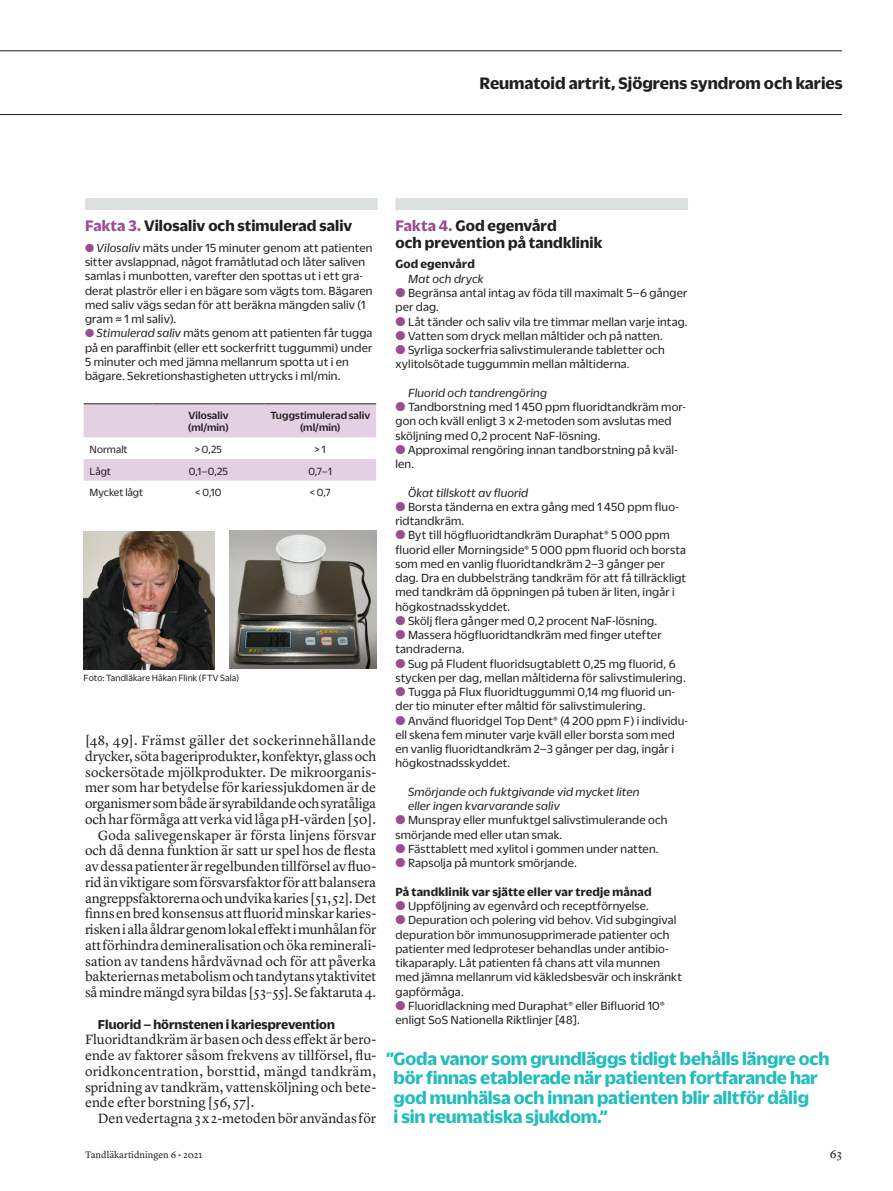
<style>
.page{position:relative;width:893px;height:1191px;background:#fff}
.page>*{position:absolute;margin:0;border:0;box-sizing:border-box;transform-origin:0 0}
.Citat_litet_Duplicat{font:700 19.5px/19.5px "Duplicate Sans";letter-spacing:-.01em;color:#21bdbd}
.t1{font:700 18px "Duplicate Sans";color:#231f20}
.Faktarubrik_fet_linj{font:700 16.5px/16.5px "Duplicate Sans";letter-spacing:.005em;color:#231f20}
.Bröd_utesluten_indra{font:13.95px/15.8px "Lyon Text";letter-spacing:-.01em;color:#231f20;text-align:justify}
.Bröd_utesluten{font:13.95px/15.8px "Lyon Text";color:#231f20;text-align:justify}
.Bröd_utesluten_indra-2{font:700 13.95px "Duplicate Sans";color:#231f20}
.Faktatext_ej_indrag{font:12.75px/14.2px "Duplicate Sans";letter-spacing:.015em;color:#231f20}
.Faktatext_Kapslat{font:12.75px/14.2px "Duplicate Sans";letter-spacing:.015em;color:#231f20}
.Faktatext_ej_indrag-2{font:italic 12.75px/14.2px "Duplicate Sans";letter-spacing:.01em;color:#231f20}
.Faktatext_ej_indrag-3{font:700 12.75px "Duplicate Sans";letter-spacing:.015em;color:#231f20}
.t2{font:12px "Lyon Text";color:#231f20}
.Bildtext_tabelltext{font:11.25px "Duplicate Sans";letter-spacing:.005em;color:#231f20}
.Bildtext_utan_punkt{font:500 11.25px "Duplicate Sans";letter-spacing:.01em;color:#231f20}
.Bildtext_referenser{font:9.75px "Duplicate Sans";letter-spacing:.01em;color:#231f20}
.t3{font:9.75px "Lyon Text";color:#231f20}
.s1{color:#9b4c92}
.s2{font-style:italic}
</style>
<div class="page">
<hr style="left:0;top:114px;width:842px;height:1px;background:#231f20">
<hr style="left:0;top:51px;width:842px;height:1px;background:#231f20">
<div style="left:85px;top:198px;width:293px;height:12px;background:#dbdfde"></div>
<svg style="left:84px;top:404px;width:292px;height:76px"></svg>
<hr style="left:84px;top:403px;width:69px;height:1px;background:#231f20">
<hr style="left:153px;top:403px;width:111px;height:1px;background:#231f20">
<hr style="left:264px;top:403px;width:112px;height:1px;background:#231f20">
<img style="left:229px;top:531px;width:147px;height:137px">
<img style="left:84px;top:531px;width:131px;height:138px">
<div style="left:395px;top:198px;width:293px;height:12px;background:#dbdfde"></div>
<p class="t1" style="left:480px;top:71px;width:365px">Reumatoid artrit, Sjögrens syndrom och karies</p>
<p class="Faktarubrik_fet_linj" style="left:85px;top:216px;width:269px"><span class="s1">Fakta 3.</span> Vilosaliv och stimulerad saliv</p>
<p class="Faktatext_Kapslat" style="left:85px;top:240px;width:289px"><span class="s1">●</span> <span class="s2">Vilosaliv</span> mäts under 15 minuter genom att patienten sitter avslappnad, något framåtlutad och låter saliven samlas i munbotten, varefter den spottas ut i ett gra&shy;derat plaströr eller i en bägare som vägts tom. Bägaren med saliv vägs sedan för att beräkna mängden saliv (1 gram ≈ 1 ml saliv).</p>
<p class="Faktatext_Kapslat" style="left:85px;top:325px;width:289px"><span class="s1">●</span> <span class="s2">Stimulerad saliv</span> mäts genom att patienten får tugga på en paraffinbit (eller ett sockerfritt tuggummi) under 5 minuter och med jämna mellanrum spotta ut i en bägare. Sekretionshastigheten uttrycks i ml/min.</p>
<p class="Bildtext_utan_punkt" style="left:188px;top:408px;width:42px">Vilosaliv</p>
<p class="Bildtext_utan_punkt" style="left:188px;top:420px;width:42px">(ml/min)</p>
<p class="Bildtext_utan_punkt" style="left:270px;top:408px;width:101px">Tuggstimulerad saliv</p>
<p class="Bildtext_utan_punkt" style="left:300px;top:420px;width:42px">(ml/min)</p>
<p class="Bildtext_tabelltext" style="left:90px;top:442px;width:40px">Normalt</p>
<p class="Bildtext_tabelltext" style="left:195px;top:442px;width:29px">&gt; 0,25</p>
<p class="Bildtext_tabelltext" style="left:315px;top:442px;width:13px">&gt; 1</p>
<p class="Bildtext_tabelltext" style="left:90px;top:464px;width:23px">Lågt</p>
<p class="Bildtext_tabelltext" style="left:189px;top:464px;width:41px">0,1–0,25</p>
<p class="Bildtext_tabelltext" style="left:308px;top:464px;width:25px">0,7–1</p>
<p class="Bildtext_tabelltext" style="left:90px;top:485px;width:55px">Mycket lågt</p>
<p class="Bildtext_tabelltext" style="left:195px;top:485px;width:28px">&lt; 0,10</p>
<p class="Bildtext_tabelltext" style="left:310px;top:485px;width:23px">&lt; 0,7</p>
<p class="Bildtext_referenser" style="left:84px;top:671px;width:157px">Foto: Tandläkare Håkan Flink (FTV Sala)</p>
<p class="Bröd_utesluten_indra" style="left:85px;top:731px;width:293px">[48, 49]. Främst gäller det sockerinnehållande drycker, söta bageriprodukter, konfektyr, glass och sockersötade mjölkprodukter. De mikroorganis&shy;mer som har betydelse för kariessjukdomen är de organismer som både är syrabildande och syratåliga och har förmåga att verka vid låga pH-värden [50].</p>
<p class="Bröd_utesluten_indra" style="left:85px;top:826px;width:293px;text-indent:13px">Goda salivegenskaper är första linjens försvar och då denna funktion är satt ur spel hos de flesta av dessa patienter är regelbunden tillförsel av fluo&shy;rid än viktigare som försvarsfaktor för att balansera angreppsfaktorerna och undvika karies [51, 52]. Det finns en bred konsensus att fluorid minskar karies&shy;risken i alla åldrar genom lokal effekt i munhålan för att förhindra demineralisation och öka reminerali&shy;sation av tandens hårdvävnad och för att påverka bakteriernas metabolism och tandytans ytaktivitet så mindre mängd syra bildas [53–55]. Se faktaruta 4.</p>
<p class="Bröd_utesluten_indra-2" style="left:98px;top:1014px;width:239px">Fluorid – hörnstenen i kariesprevention</p>
<p class="Bröd_utesluten" style="left:85px;top:1030px;width:293px">Fluoridtandkräm är basen och dess effekt är bero&shy;ende av faktorer såsom frekvens av tillförsel, flu&shy;oridkoncentration, borsttid, mängd tandkräm, spridning av tandkräm, vattensköljning och bete&shy;ende efter borstning [56, 57].</p>
<p class="Bröd_utesluten_indra" style="left:98px;top:1109px;width:280px">Den vedertagna 3 x 2-metoden bör användas för</p>
<p class="Faktarubrik_fet_linj" style="left:395px;top:216px;width:209px"><span class="s1">Fakta 4.</span> God egenvård<br>och prevention på tandklinik</p>
<p class="Faktatext_ej_indrag-3" style="left:395px;top:256px;width:81px">God egenvård</p>
<p class="Faktatext_ej_indrag-2" style="left:408px;top:271px;width:77px">Mat och dryck</p>
<p class="Faktatext_ej_indrag" style="left:395px;top:285px;width:294px"><span class="s1">●</span> Begränsa antal intag av föda till maximalt 5–6 gånger per dag.</p>
<p class="Faktatext_ej_indrag" style="left:395px;top:313px;width:294px"><span class="s1">●</span> Låt tänder och saliv vila tre timmar mellan varje intag.</p>
<p class="Faktatext_ej_indrag" style="left:395px;top:328px;width:269px"><span class="s1">●</span> Vatten som dryck mellan måltider och på natten.</p>
<p class="Faktatext_ej_indrag" style="left:395px;top:342px;width:271px"><span class="s1">●</span> Syrliga sockerfria salivstimulerande tabletter och xylitolsötade tuggummin mellan måltiderna.</p>
<p class="Faktatext_ej_indrag-2" style="left:408px;top:385px;width:140px">Fluorid och tandrengöring</p>
<p class="Faktatext_ej_indrag" style="left:395px;top:399px;width:292px"><span class="s1">●</span> Tandborstning med 1 450 ppm fluoridtandkräm mor&shy;gon och kväll enligt 3 x 2-metoden som avslutas med sköljning med 0,2 procent NaF-lösning.</p>
<p class="Faktatext_ej_indrag" style="left:395px;top:442px;width:284px"><span class="s1">●</span> Approximal rengöring innan tandborstning på kväl&shy;len.</p>
<p class="Faktatext_ej_indrag-2" style="left:408px;top:484px;width:122px">Ökat tillskott av fluorid</p>
<p class="Faktatext_ej_indrag" style="left:395px;top:499px;width:285px"><span class="s1">●</span> Borsta tänderna en extra gång med 1 450 ppm fluo&shy;ridtandkräm.</p>
<p class="Faktatext_ej_indrag" style="left:395px;top:527px;width:292px"><span class="s1">●</span> Byt till högfluoridtandkräm Duraphat® 5 000 ppm fluorid eller Morningside® 5 000 ppm fluorid och borsta som med en vanlig fluoridtandkräm 2–3 gånger per dag. Dra en dubbelsträng tandkräm för att få tillräckligt med tandkräm då öppningen på tuben är liten, ingår i högkostnadsskyddet.</p>
<p class="Faktatext_ej_indrag" style="left:395px;top:613px;width:263px"><span class="s1">●</span> Skölj flera gånger med 0,2 procent NaF-lösning.</p>
<p class="Faktatext_ej_indrag" style="left:395px;top:627px;width:268px"><span class="s1">●</span> Massera högfluoridtandkräm med finger utefter tandraderna.</p>
<p class="Faktatext_ej_indrag" style="left:395px;top:655px;width:292px"><span class="s1">●</span> Sug på Fludent fluoridsugtablett 0,25 mg fluorid, 6 stycken per dag, mellan måltiderna för salivstimulering.</p>
<p class="Faktatext_ej_indrag" style="left:395px;top:684px;width:281px"><span class="s1">●</span> Tugga på Flux fluoridtuggummi 0,14 mg fluorid un&shy;der tio minuter efter måltid för salivstimulering.</p>
<p class="Faktatext_ej_indrag" style="left:395px;top:712px;width:294px"><span class="s1">●</span> Använd fluoridgel Top Dent® (4 200 ppm F) i individu&shy;ell skena fem minuter varje kväll eller borsta som med en vanlig fluoridtandkräm 2–3 gånger per dag, ingår i högkostnadsskyddet.</p>
<p class="Faktatext_ej_indrag-2" style="left:408px;top:784px;width:233px">Smörjande och fuktgivande vid mycket liten eller ingen kvarvarande saliv</p>
<p class="Faktatext_ej_indrag" style="left:395px;top:812px;width:273px"><span class="s1">●</span> Munspray eller munfuktgel salivstimulerande och smörjande med eller utan smak.</p>
<p class="Faktatext_ej_indrag" style="left:395px;top:841px;width:265px"><span class="s1">●</span> Fästtablett med xylitol i gommen under natten.</p>
<p class="Faktatext_ej_indrag" style="left:395px;top:855px;width:183px"><span class="s1">●</span> Rapsolja på muntork smörjande.</p>
<p class="Faktatext_ej_indrag-3" style="left:395px;top:883px;width:257px">På tandklinik var sjätte eller var tredje månad</p>
<p class="Faktatext_ej_indrag" style="left:395px;top:898px;width:255px"><span class="s1">●</span> Uppföljning av egenvård och receptförnyelse.</p>
<p class="Faktatext_ej_indrag" style="left:395px;top:912px;width:288px"><span class="s1">●</span> Depuration och polering vid behov. Vid subgingival depuration bör immunosupprimerade patienter och patienter med ledproteser behandlas under antibio&shy;tikaparaply. Låt patienten få chans att vila munnen med jämna mellanrum vid käkledsbesvär och inskränkt gapförmåga.</p>
<p class="Faktatext_ej_indrag" style="left:395px;top:997px;width:271px"><span class="s1">●</span> Fluoridlackning med Duraphat® eller Bifluorid 10® enligt SoS Nationella Riktlinjer [48].</p>
<p class="Citat_litet_Duplicat" style="left:394px;top:1047px;width:437px;text-indent:-7px">”Goda vanor som grundläggs tidigt behålls längre och bör finnas etablerade när patienten fortfarande har god munhälsa och innan patienten blir alltför dålig<br>i sin reumatiska sjukdom.”</p>
<p class="t3" style="left:85px;top:1147px;width:119px">Tandläkartidningen 6 • 2021</p>
<p class="t2" style="left:830px;top:1144px;width:13px">63</p>
</div>
